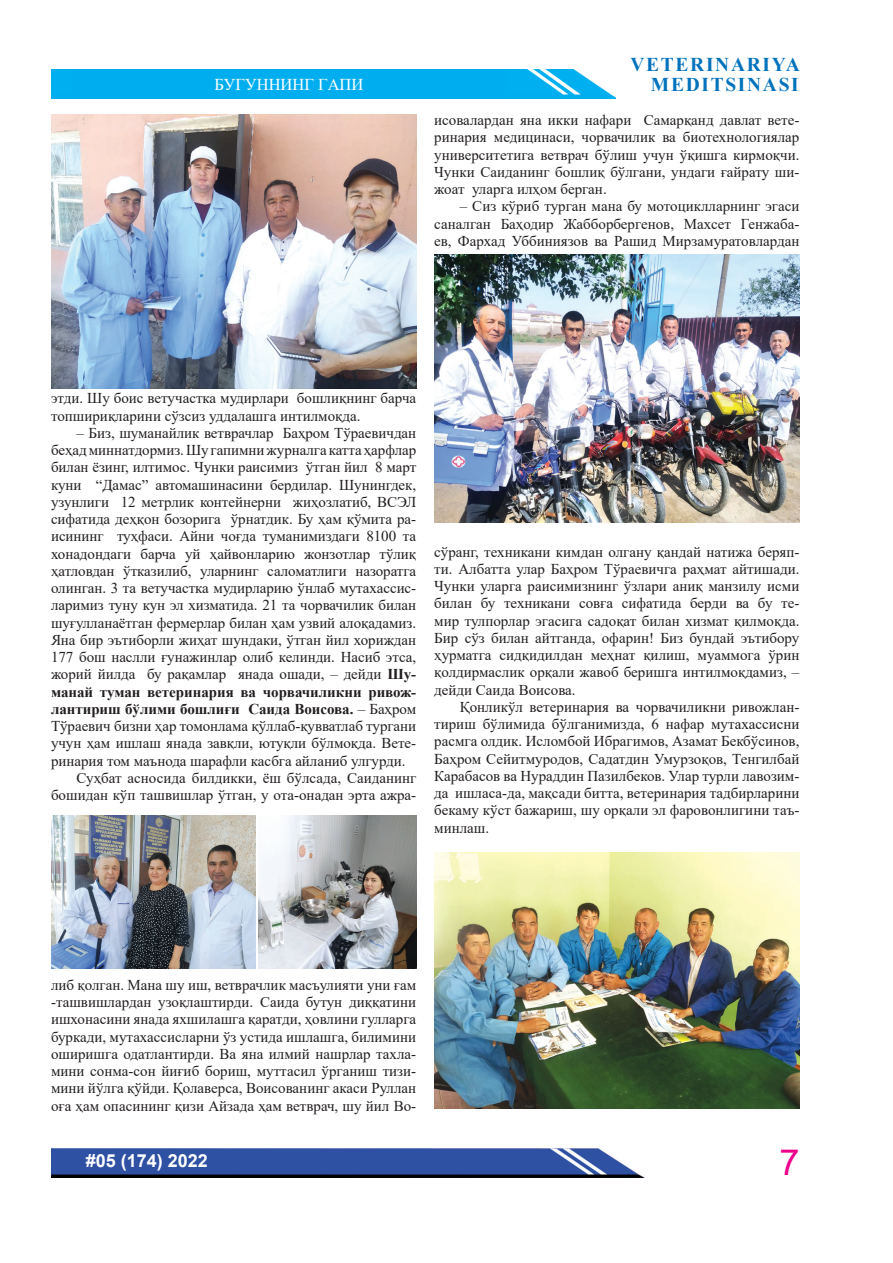
<style>
.page{position:relative;width:893px;height:1263px;background:#fff}
.page>*{position:absolute;margin:0;border:0;box-sizing:border-box;transform-origin:0 0}
.t1{font:36px "Arial";color:#ed028c}
.t2{font:700 19.5px "Times New Roman";letter-spacing:.085em;color:#0072bc}
.t3{font:700 18px "Arial";color:#fff}
.t4{font:16.5px "Times New Roman";color:#fff}
.t5{font:15px/17.2px "Times New Roman";letter-spacing:-.005em;color:#231f20;text-align:justify}
.t6{font:700 15px "Times New Roman";letter-spacing:-.005em;color:#231f20}
.s1{font-weight:700}
.s2{font-weight:400}
</style>
<div class="page">
<img style="left:51px;top:1149px;width:593px;height:29px">
<img style="left:51px;top:69px;width:565px;height:29px">
<div style="left:72px;top:69px;width:434px;height:29px;background:#00aeef"></div>
<img style="left:51px;top:115px;width:365px;height:274px">
<img style="left:51px;top:815px;width:204px;height:153px">
<img style="left:434px;top:255px;width:365px;height:268px">
<img style="left:259px;top:815px;width:157px;height:153px">
<img style="left:434px;top:853px;width:365px;height:256px">
<h2 class="t2" style="left:630px;top:51px;width:171px">VETERINARIYA</h2>
<p class="t4" style="left:214px;top:72px;width:150px">БУГУННИНГ ГАПИ</p>
<h2 class="t2" style="left:651px;top:70px;width:149px">MEDITSINASI</h2>
<p class="t5" style="left:434px;top:111px;width:367px">исовалардан яна икки нафари Самарқанд давлат вете&shy;ринария медицинаси, чорвачилик ва биотехнологиялар университетига ветврач бўлиш учун ўқишга кирмоқчи.<br>Чунки Саиданинг бошлиқ бўлгани, ундаги ғайрату ши&shy;жоат уларга илҳом берган.</p>
<p class="t5" style="left:434px;top:197px;width:367px;text-indent:26px">– Сиз кўриб турган мана бу мотоциклларнинг эгаси саналган Баҳодир Жабборбергенов, Махсет Генжаба&shy;ев, Фархад Уббиниязов ва Рашид Мирзамуратовлардан</p>
<p class="t5" style="left:51px;top:389px;width:367px">этди. Шу боис ветучастка мудирлари бошлиқнинг барча топшириқларини сўзсиз уддалашга интилмоқда.</p>
<p class="t5" style="left:77px;top:424px;width:341px">– Биз, шуманайлик ветврачлар Баҳром Тў раевичдан</p>
<p class="t5" style="left:51px;top:441px;width:367px">беҳад миннатдормиз. Шу гапимни журналга катта ҳарфлар</p>
<p class="t5" style="left:51px;top:458px;width:367px">билан ёзинг, илтимос. Чунки раисимиз ўтган йил 8 март</p>
<p class="t5" style="left:51px;top:475px;width:367px">куни “Дамас” автомашинасини бердилар. Шунингдек,</p>
<p class="t5" style="left:51px;top:493px;width:367px">узунлиги 12 метрлик контейнерни жиҳозлатиб, ВСЭЛ</p>
<p class="t5" style="left:51px;top:510px;width:367px">сифатида деҳқон бозорига ўрнатдик. Бу ҳам қўмита ра-</p>
<p class="t5" style="left:51px;top:527px;width:367px">исининг туҳфаси. Айни чоғда туманимиздаги 8100 та</p>
<p class="t5" style="left:51px;top:544px;width:367px">хонадондаги барча уй ҳайвонларию жонзотлар тўлиқ</p>
<p class="t5" style="left:51px;top:562px;width:367px">ҳатловдан ўтказилиб, уларнинг саломатлиги назоратга</p>
<p class="t5" style="left:51px;top:579px;width:367px">олинган. 3 та ветучастка мудирларию ўнлаб мутахассис-</p>
<p class="t5" style="left:51px;top:596px;width:367px">ларимиз туну кун эл хизматида. 21 та чорвачилик билан</p>
<p class="t5" style="left:51px;top:613px;width:367px">шуғулланаётган фермерлар билан ҳам узвий алоқадамиз.</p>
<p class="t5" style="left:51px;top:631px;width:367px">Яна бир эътиборли жиҳат шундаки, ўтган йил хориждан</p>
<p class="t5" style="left:51px;top:648px;width:367px">177 бош наслли ғунажинлар олиб келинди. Насиб этса,</p>
<p class="t5" style="left:51px;top:665px;width:367px">жорий йилда бу рақамлар янада ошади, – дейди <span class="s1">Шу-</span></p>
<p class="t6" style="left:51px;top:681px;width:367px">манай туман ветеринария ва чорвачиликни ривож-</p>
<p class="t6" style="left:51px;top:698px;width:367px">лантириш бўлими бошлиғи Саида Воисова. <span class="s2">– Баҳром</span></p>
<p class="t5" style="left:51px;top:717px;width:367px">Тўраевич бизни ҳар томонлама қўллаб-қувватлаб тургани</p>
<p class="t5" style="left:51px;top:734px;width:367px">учун ҳам ишлаш янада завқли, ютуқли бўлмоқда. Вете-</p>
<p class="t5" style="left:51px;top:751px;width:356px">ринария том маънода шарафли касбга айланиб улгурди.</p>
<p class="t5" style="left:77px;top:769px;width:341px">Суҳбат асносида билдикки, ёш бўлсада, Саиданинг</p>
<p class="t5" style="left:51px;top:786px;width:367px">бошидан кўп ташвишлар ўтган, у ота-онадан эрта ажра-</p>
<p class="t5" style="left:434px;top:542px;width:367px">сўранг, техникани кимдан олгану қандай натижа беряп&shy;ти. Албатта улар Баҳром Тўраевичга раҳмат айтишади.<br>Чунки уларга раисимизнинг ўзлари аниқ манзилу исми билан бу техникани совға сифатида берди ва бу те&shy;мир тулпорлар эгасига садоқат билан хизмат қилмоқда.<br>Бир сўз билан айтганда, офарин! Биз бундай эътибору ҳурматга сидқидилдан меҳнат қилиш, муаммога ўрин қолдирмаслик орқали жавоб беришга интилмоқдамиз, – дейди Саида Воисова.</p>
<p class="t5" style="left:434px;top:698px;width:367px;text-indent:26px">Қонликўл ветеринария ва чорвачиликни ривожлан&shy;тириш бўлимида бўлганимизда, 6 нафар мутахассисни расмга олдик. Исломбой Ибрагимов, Азамат Бекбўсинов, Баҳром Сейитмуродов, Садатдин Умурзоқов, Тенгилбай Карабасов ва Нураддин Пазилбеков. Улар турли лавозим&shy;да ишласа-да, мақсади битта, ветеринария тадбирларини бекаму кўст бажариш, шу орқали эл фаровонлигини таъ&shy;минлаш.</p>
<p class="t5" style="left:51px;top:976px;width:367px">либ қолган. Мана шу иш, ветврачлик масъулияти уни ғам -ташвишлардан узоқлаштирди. Саида бутун диққатини ишхонасини янада яхшилашга қаратди, ҳовлини гулларга буркади, мутахассисларни ўз устида ишлашга, билимини оширишга одатлантирди. Ва яна илмий нашрлар тахла&shy;мини сонма-сон йиғиб бориш, муттасил ўрганиш тизи&shy;мини йўлга қўйди. Қолаверса, Воисованинг акаси Руллан оға ҳам опасининг қизи Айзада ҳам ветврач, шу йил Во-</p>
<p class="t3" style="left:86px;top:1148px;width:124px">#05 (174) 2022</p>
<h1 class="t1" style="left:779px;top:1138px;width:22px">7</h1>
</div>
